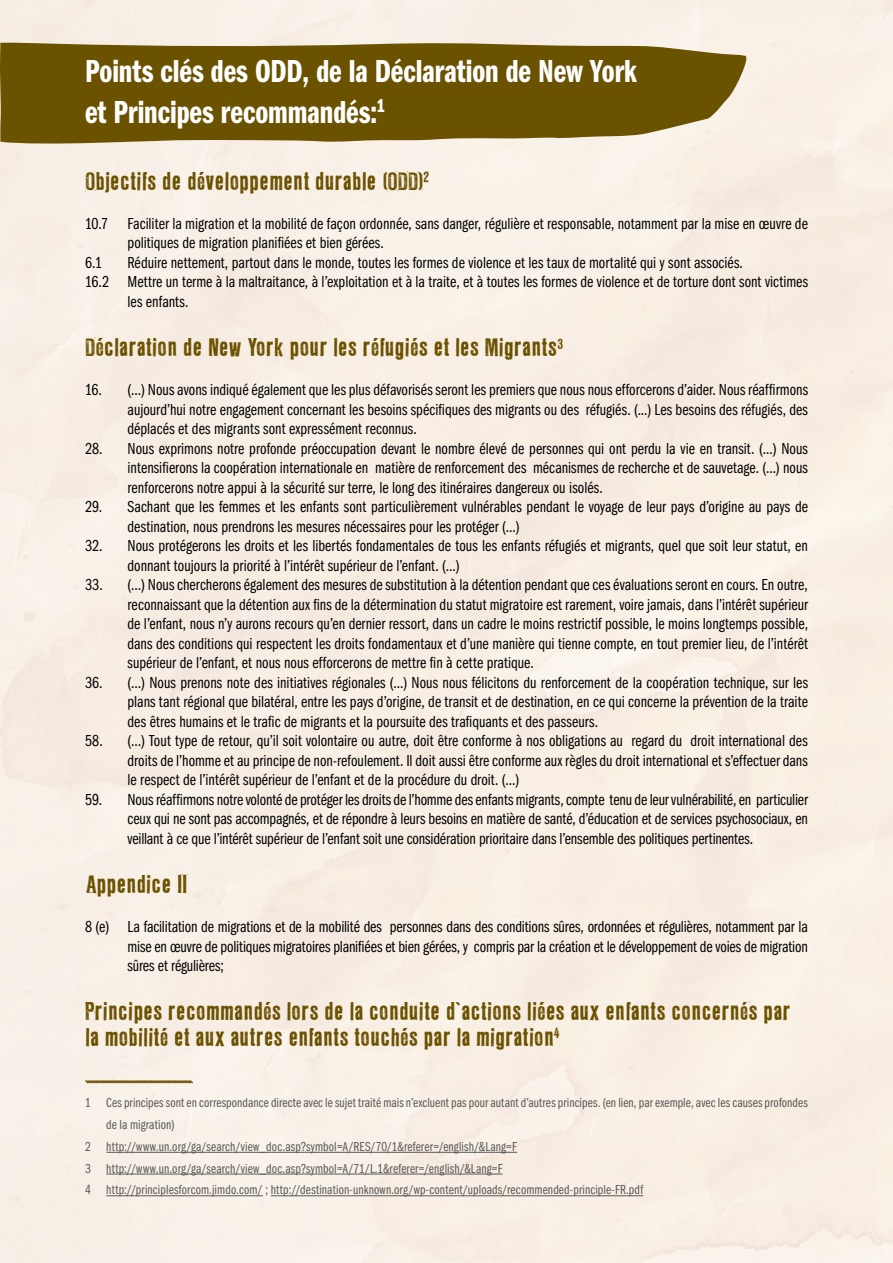
<style>
.page{position:relative;width:893px;height:1263px;background:#fff}
.page>*{position:absolute;margin:0;border:0;box-sizing:border-box;transform-origin:0 0}
.t1{font:33px/40.5px "ITC Franklin Gothic Std Dm Cp";color:#fff}
.t2{font:22.5px/25.5px "LL Rubber Grotesque";letter-spacing:-.025em;color:#6b5200}
.t3{font:16.5px/19.5px "ITC Franklin Gothic Std Bk Cp";letter-spacing:.005em;color:#000;text-align:justify}
.t4{font:13.5px "ITC Franklin Gothic Std Bk Cp";letter-spacing:.01em;color:#575756}
</style>
<div class="page">
<svg style="left:0;top:41px;width:751px;height:106px;fill:#6b5200"></svg>
<svg style="left:84px;top:1080px;width:110px;height:4px"></svg>
<hr style="left:106px;top:1152px;width:411px;height:1px;background:#575756">
<hr style="left:106px;top:1174px;width:396px;height:1px;background:#575756">
<hr style="left:106px;top:1195px;width:157px;height:1px;background:#575756">
<hr style="left:271px;top:1195px;width:372px;height:1px;background:#575756">
<h1 class="t1" style="left:85px;top:52px;width:554px">Points clés des ODD, de la Déclaration de New York et Principes recommandés:<sup>1</sup></h1>
<h2 class="t2" style="left:85px;top:169px;width:346px">Objectifs de développement durable (ODD)<sup>2</sup></h2>
<p class="t3" style="left:85px;top:214px;width:724px">10.7 Faciliter la migration et la mobilité de façon ordonnée, sans danger, régulière et responsable, notamment par la mise en œuvre de</p>
<p class="t3" style="left:128px;top:234px;width:258px">politiques de migration planifiées et bien gérées.</p>
<p class="t3" style="left:85px;top:253px;width:19px">6.1</p>
<p class="t3" style="left:128px;top:253px;width:617px">Réduire nettement, partout dans le monde, toutes les formes de violence et les taux de mortalité qui y sont associés.</p>
<p class="t3" style="left:85px;top:273px;width:724px">16.2 Mettre un terme à la maltraitance, à l’exploitation et à la traite, et à toutes les formes de violence et de torture dont sont victimes</p>
<p class="t3" style="left:128px;top:292px;width:62px">les enfants.</p>
<h2 class="t2" style="left:85px;top:335px;width:481px">Déclaration de New York pour les réfugiés et les Migrants<sup>3</sup></h2>
<p class="t3" style="left:128px;top:380px;width:682px;text-indent:-43px">16. (…) Nous avons indiqué également que les plus défavorisés seront les premiers que nous nous efforcerons d’aider. Nous réaffirmons aujourd’hui notre engagement concernant les besoins spécifiques des migrants ou des réfugiés. (...) Les besoins des réfugiés, des déplacés et des migrants sont expressément reconnus.</p>
<p class="t3" style="left:128px;top:439px;width:682px;text-indent:-43px">28. Nous exprimons notre profonde préoccupation devant le nombre élevé de personnes qui ont perdu la vie en transit. (...) Nous intensifierons la coopération internationale en matière de renforcement des mécanismes de recherche et de sauvetage. (...) nous renforcerons notre appui à la sécurité sur terre, le long des itinéraires dangereux ou isolés.</p>
<p class="t3" style="left:128px;top:497px;width:682px;text-indent:-43px">29. Sachant que les femmes et les enfants sont particulièrement vulnérables pendant le voyage de leur pays d’origine au pays de destination, nous prendrons les mesures nécessaires pour les protéger (…)</p>
<p class="t3" style="left:128px;top:536px;width:682px;text-indent:-43px">32. Nous protégerons les droits et les libertés fondamentales de tous les enfants réfugiés et migrants, quel que soit leur statut, en donnant toujours la priorité à l’intérêt supérieur de l’enfant. (…)</p>
<p class="t3" style="left:128px;top:575px;width:682px;text-indent:-43px">33. (…) Nous chercherons également des mesures de substitution à la détention pendant que ces évaluations seront en cours. En outre, reconnaissant que la détention aux fins de la détermination du statut migratoire est rarement, voire jamais, dans l’intérêt supérieur de l’enfant, nous n’y aurons recours qu’en dernier ressort, dans un cadre le moins restrictif possible, le moins longtemps possible, dans des conditions qui respectent les droits fondamentaux et d’une manière qui tienne compte, en tout premier lieu, de l’intérêt supérieur de l’enfant, et nous nous efforcerons de mettre fin à cette pratique.</p>
<p class="t3" style="left:128px;top:673px;width:682px;text-indent:-43px">36. (…) Nous prenons note des initiatives régionales (...) Nous nous félicitons du renforcement de la coopération technique, sur les plans tant régional que bilatéral, entre les pays d’origine, de transit et de destination, en ce qui concerne la prévention de la traite des êtres humains et le trafic de migrants et la poursuite des trafiquants et des passeurs.</p>
<p class="t3" style="left:128px;top:731px;width:682px;text-indent:-43px">58. (…) Tout type de retour, qu’il soit volontaire ou autre, doit être conforme à nos obligations au regard du droit international des droits de l’homme et au principe de non-refoulement. Il doit aussi être conforme aux règles du droit international et s’effectuer dans le respect de l’intérêt supérieur de l’enfant et de la procédure du droit. (...)</p>
<p class="t3" style="left:128px;top:790px;width:682px;text-indent:-43px">59. Nous réaffirmons notre volonté de protéger les droits de l’homme des enfants migrants, compte tenu de leur vulnérabilité, en particulier ceux qui ne sont pas accompagnés, et de répondre à leurs besoins en matière de santé, d’éducation et de services psychosociaux, en veillant à ce que l’intérêt supérieur de l’enfant soit une considération prioritaire dans l’ensemble des politiques pertinentes.</p>
<h2 class="t2" style="left:85px;top:872px;width:104px">Appendice II</h2>
<p class="t3" style="left:128px;top:917px;width:682px;text-indent:-43px">8 (e) La facilitation de migrations et de la mobilité des personnes dans des conditions sûres, ordonnées et régulières, notamment par la mise en œuvre de politiques migratoires planifiées et bien gérées, y compris par la création et le développement de voies de migration sûres et régulières;</p>
<h2 class="t2" style="left:85px;top:999px;width:708px">Principes recommandés lors de la conduite d’actions liées aux enfants concernés par la mobilité et aux autres enfants touchés par la migration<sup>4</sup></h2>
<p class="t4" style="left:85px;top:1095px;width:724px">1 Ces principes sont en correspondance directe avec le sujet traité mais n’excluent pas pour autant d’autres principes. (en lien, par exemple, avec les causes profondes</p>
<p class="t4" style="left:106px;top:1117px;width:70px">de la migration)</p>
<p class="t4" style="left:85px;top:1139px;width:433px">2 http://www.un.org/ga/search/view_doc.asp?symbol=A/RES/70/1&amp;referer=/english/&amp;Lang=F</p>
<p class="t4" style="left:85px;top:1161px;width:419px">3 http://www.un.org/ga/search/view_doc.asp?symbol=A/71/L.1&amp;referer=/english/&amp;Lang=F</p>
<p class="t4" style="left:85px;top:1182px;width:560px">4 http://principlesforcom.jimdo.com/ ; http://destination-unknown.org/wp-content/uploads/recommended-principle-FR.pdf</p>
</div>
